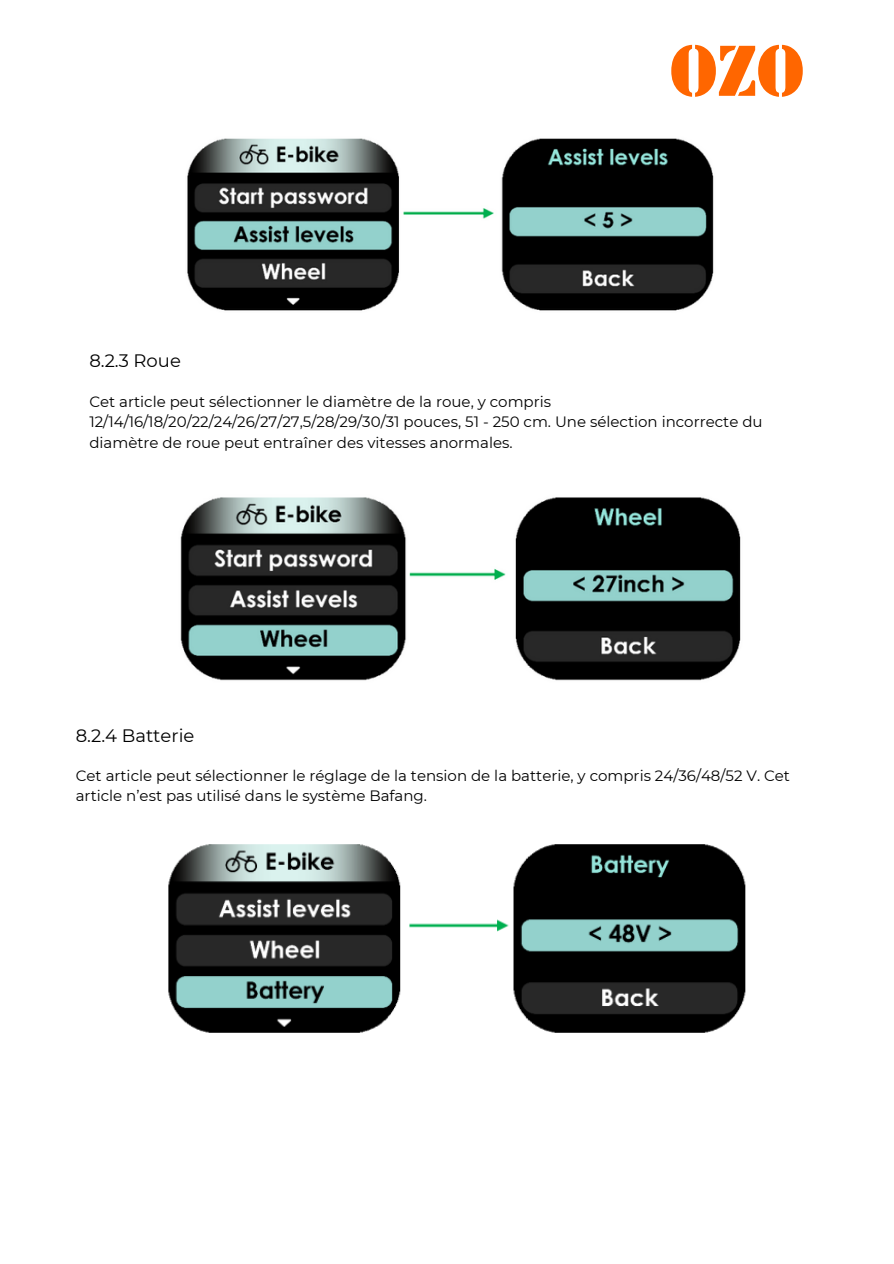
<style>
.page{position:relative;width:894px;height:1264px;background:#fff}
.page>*{position:absolute;margin:0;border:0;box-sizing:border-box;transform-origin:0 0}
.t1{font:75px "Stencil";color:#f60}
.t2{font:18px "Montserrat";color:#000}
.t3{font:15px/20.2px "Montserrat";color:#000}
</style>
<div class="page">
<img style="left:187px;top:138px;width:527px;height:173px">
<img style="left:180px;top:497px;width:561px;height:184px">
<img style="left:168px;top:844px;width:578px;height:189px">
<p class="t1" style="left:669px;top:41px;width:113px">OZO</p>
<p class="t2" style="left:89px;top:350px;width:93px">8.2.3 Roue</p>
<p class="t3" style="left:89px;top:391px;width:674px">Cet article peut sélectionner le diamètre de la roue, y compris<br>12/14/16/18/20/22/24/26/27/27,5/28/29/30/31 pouces, 51 - 250 cm. Une sélection incorrecte du diamètre de roue peut entraîner des vitesses anormales.</p>
<h2 class="t2" style="left:76px;top:724px;width:120px">8.2.4 Batterie</h2>
<p class="t3" style="left:76px;top:765px;width:715px">Cet article peut sélectionner le réglage de la tension de la batterie, y compris 24/36/48/52 V. Cet article n’est pas utilisé dans le système Bafang.</p>
</div>
